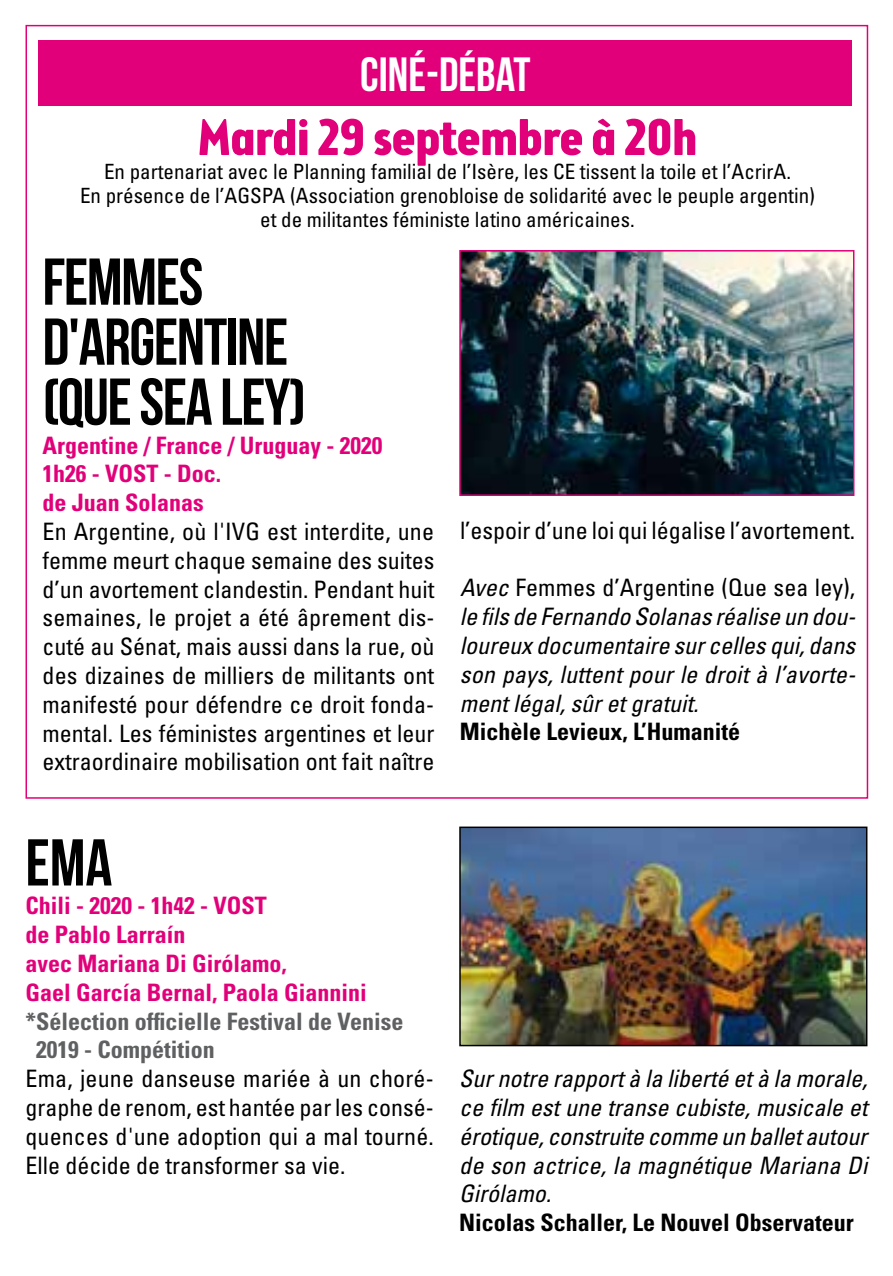
<style>
.page{position:relative;width:893px;height:1276px;background:#fff}
.page>*{position:absolute;margin:0;border:0;box-sizing:border-box;transform-origin:0 0}
.t1{font:66px/60px "Bebas Neue";letter-spacing:-.02em;color:#000}
.t2{font:700 51px "Brooklyn Samuels Four";color:#e2007a}
.t3{font:48px "Bebas Neue";color:#fff}
.t4{font:condensed 24px/28.8px "Univers";color:#000;text-align:justify}
.t5{font:italic condensed 24px/28.8px "Univers";letter-spacing:.005em;color:#000;text-align:justify}
.t6{font:700 condensed 24px/28.8px "Univers";color:#e2007a}
.t7{font:700 condensed 24px "Univers";color:#000}
.t8{font:700 condensed 24px/28.8px "Univers";color:#5f6062}
.t9{font:condensed 21px/24px "Univers";color:#000;text-align:center}
.s1{font-style:normal}
</style>
<div class="page">
<img style="left:462px;top:829px;width:402px;height:214px">
<div style="left:459px;top:826px;width:408px;height:220px;border:2px solid #000"></div>
<img style="left:462px;top:253px;width:389px;height:240px">
<div style="left:459px;top:250px;width:395px;height:246px;border:2px solid #e2007a"></div>
<div style="left:38px;top:40px;width:814px;height:66px;background:#e2007a"></div>
<h3 class="t3" style="left:360px;top:48px;width:172px">CINÉ-DÉBAT</h3>
<h2 class="t2" style="left:198px;top:108px;width:501px">Mardi 29 septembre à 20h</h2>
<p class="t9" style="left:80px;top:159px;width:736px">En partenariat avec le Planning familial de l’Isère, les CE tissent la toile et l’AcrirA.<br>En présence de l’AGSPA (Association grenobloise de solidarité avec le peuple argentin) et de militantes féministe latino américaines.</p>
<h1 class="t1" style="left:43px;top:251px;width:265px">FEMMES<br>D'ARGENTINE (QUE SEA LEY)</h1>
<p class="t6" style="left:43px;top:430px;width:341px">Argentine / France / Uruguay - 2020<br>1h26 - VOST - Doc.<br>de Juan Solanas</p>
<p class="t4" style="left:43px;top:517px;width:393px">En Argentine, où l'IVG est interdite, une femme meurt chaque semaine des suites d’un avortement clandestin. Pendant huit semaines, le projet a été âprement dis&shy;cuté au Sénat, mais aussi dans la rue, où des dizaines de milliers de militants ont manifesté pour défendre ce droit fonda&shy;mental. Les féministes argentines et leur extraordinaire mobilisation ont fait naître</p>
<p class="t4" style="left:460px;top:515px;width:397px">l’espoir d’une loi qui légalise l’avortement.</p>
<p class="t5" style="left:460px;top:573px;width:397px">Avec <span class="s1">Femmes d’Argentine (Que sea ley), </span>le fils de Fernando Solanas réalise un dou&shy;loureux documentaire sur celles qui, dans son pays, luttent pour le droit à l’avorte&shy;ment légal, sûr et gratuit.</p>
<p class="t7" style="left:460px;top:717px;width:282px">Michèle Levieux, L’Humanité</p>
<h1 class="t1" style="left:26px;top:832px;width:88px">EMA</h1>
<p class="t6" style="left:26px;top:891px;width:343px">Chili - 2020 - 1h42 - VOST<br>de Pablo Larraín<br>avec Mariana Di Girólamo,<br>Gael García Bernal, Paola Giannini</p>
<p class="t8" style="left:36px;top:1006px;width:369px;text-indent:-11px">*Sélection officielle Festival de Venise<br>2019 - Compétition</p>
<p class="t4" style="left:26px;top:1064px;width:410px">Ema, jeune danseuse mariée à un choré&shy;graphe de renom, est hantée par les consé&shy;quences d'une adoption qui a mal tourné.<br>Elle décide de transformer sa vie.</p>
<p class="t5" style="left:459px;top:1064px;width:410px">Sur notre rapport à la liberté et à la morale, ce film est une transe cubiste, musicale et érotique, construite comme un ballet autour de son actrice, la magnétique Mariana Di Girólamo.</p>
<p class="t7" style="left:459px;top:1208px;width:396px">Nicolas Schaller, Le Nouvel Observateur</p>
</div>
